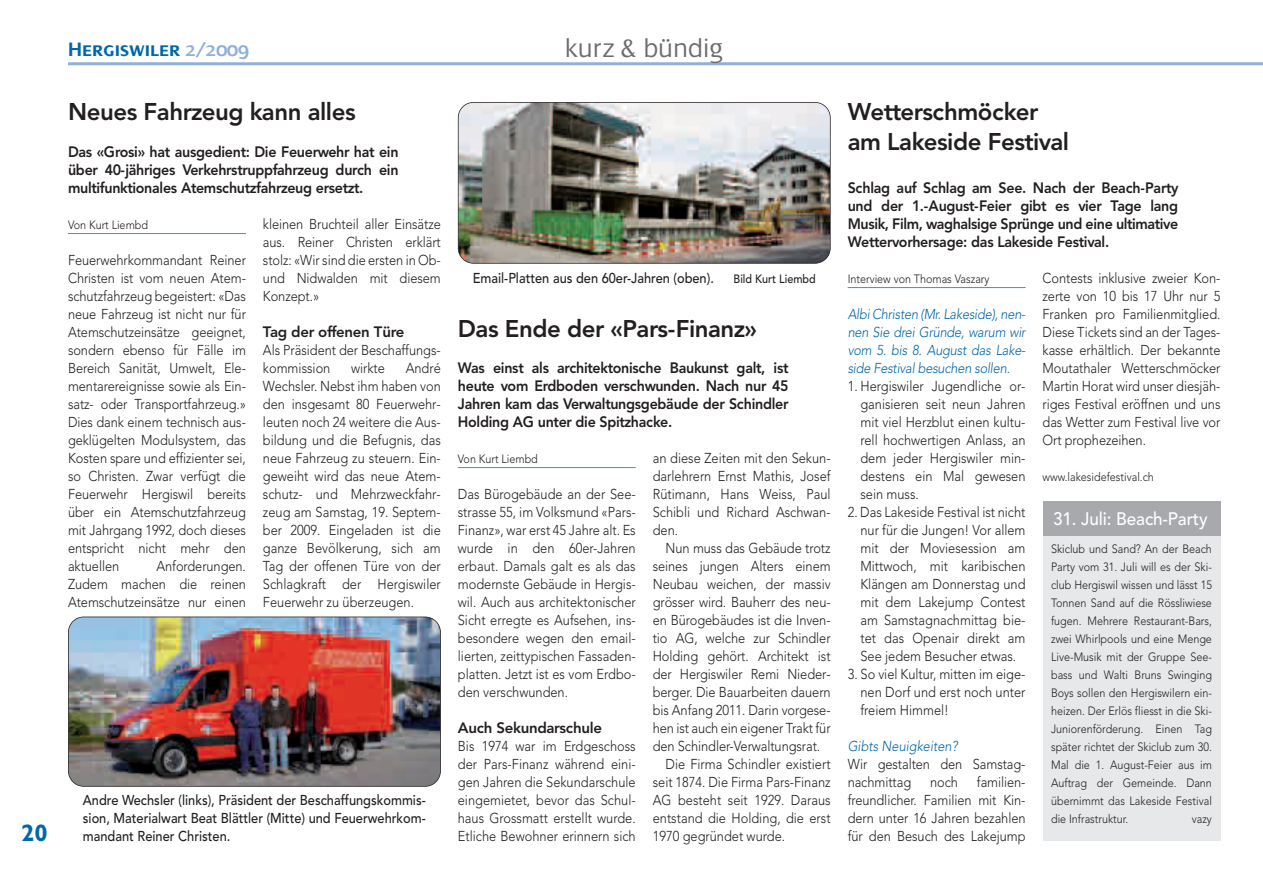
<style>
.page{position:relative;width:1263px;height:893px;background:#fff}
.page>*{position:absolute;margin:0;border:0;box-sizing:border-box;transform-origin:0 0}
.t1{font:300 27px "Dialog";color:#6c6d70}
.t2{font:800 24px/30px "Avenir";letter-spacing:-.02em;color:#231f20}
.t3{font:700 24px "Gill Sans";color:#0067ab}
.t4{font:21px "Dialog Semi Bold SC";color:#0067ab}
.t5{font:500 18px "Avenir";letter-spacing:-.005em;color:#fff;scale:.95 1}
.t6{font:800 15px/18px "Avenir";letter-spacing:-.02em;color:#231f20;text-align:justify;scale:.95 1}
.t7{font:800 15px "Avenir";letter-spacing:-.02em;color:#231f20}
.t8{font:300 14.25px/18px "Avenir";letter-spacing:-.005em;color:#231f20;text-align:justify;scale:.9 1}
.t9{font:500 14.25px/18px "Avenir";color:#231f20;text-align:justify;scale:.9 1}
.t10{font:italic 300 14.25px/18px "Avenir";letter-spacing:-.015em;color:#0067ab;text-align:justify;scale:.9 1}
.t11{font:300 12px/18px "Avenir";color:#231f20;text-align:justify;scale:.9 1}
.t12{font:500 12px "Avenir";color:#231f20;scale:.9 1}
.s1{color:#8fb0d8}
</style>
<div class="page">
<img style="left:459px;top:102px;width:371px;height:161px;border-radius:15px">
<div style="left:458px;top:102px;width:373px;height:162px;border:2px solid #231f20;border-radius:16px"></div>
<img style="left:69px;top:617px;width:371px;height:169px;border-radius:15px">
<div style="left:68px;top:617px;width:373px;height:170px;border:2px solid #231f20;border-radius:16px"></div>
<hr style="left:68px;top:62px;width:1195px;height:3px;background:#8fb0d8">
<hr style="left:68px;top:233px;width:178px;height:1px;background:#00aeef">
<hr style="left:458px;top:467px;width:178px;height:1px;background:#00aeef">
<hr style="left:848px;top:287px;width:177px;height:1px;background:#00aeef">
<div style="left:1042px;top:536px;width:178px;height:305px;background:#e7e8e9"></div>
<div style="left:1042px;top:502px;width:178px;height:34px;background:#a8a9ad"></div>
<h2 class="t3" style="left:21px;top:823px;width:28px">20</h2>
<h3 class="t4" style="left:68px;top:37px;width:183px">Hergiswiler <span class="s1">2/2009</span></h3>
<h1 class="t1" style="left:565px;top:32px;width:161px">kurz &amp; bündig</h1>
<h2 class="t2" style="left:68px;top:99px;width:289px">Neues Fahrzeug kann alles</h2>
<p class="t6" style="left:68px;top:144px;width:349px">Das «Grosi» hat ausgedient: Die Feuerwehr hat ein über 40-jähriges Verkehrstruppfahrzeug durch ein multifunktionales Atemschutzfahrzeug ersetzt.</p>
<p class="t11" style="left:68px;top:217px;width:90px">Von Kurt Liembd</p>
<p class="t8" style="left:68px;top:252px;width:199px">Feuerwehrkommandant Reiner Christen ist vom neuen Atem&shy;schutzfahrzeug begeistert: «Das neue Fahrzeug ist nicht nur für Atemschutzeinsätze geeignet, sondern ebenso für Fälle im Bereich Sanität, Umwelt, Ele&shy;mentarereignisse sowie als Ein&shy;satz- oder Transportfahrzeug.» Dies dank einem technisch aus&shy;geklügelten Modulsystem, das Kosten spare und effizienter sei, so Christen. Zwar verfügt die Feuerwehr Hergiswil bereits über ein Atemschutzfahrzeug mit Jahrgang 1992, doch dieses entspricht nicht mehr den aktuellen</p>
<p class="t8" style="left:68px;top:558px;width:199px;text-indent:88px">Anforderungen.<br>Zudem machen die reinen Atemschutzeinsätze nur einen</p>
<p class="t8" style="left:263px;top:216px;width:199px">kleinen Bruchteil aller Einsätze aus. Reiner Christen erklärt stolz: «Wir sind die ersten in Ob&shy;und Nidwalden mit diesem Konzept.»</p>
<p class="t7" style="left:263px;top:326px;width:143px">Tag der offenen Türe</p>
<p class="t8" style="left:263px;top:342px;width:199px">Als Präsident der Beschaffungs&shy;kommission</p>
<p class="t8" style="left:263px;top:360px;width:199px;text-indent:143px">André Wechsler. Nebst ihm haben von den insgesamt 80 Feuerwehr&shy;leuten noch 24 weitere die Aus&shy;bildung und die Befugnis, das neue Fahrzeug zu steuern. Ein&shy;geweiht wird das neue Atem&shy;schutz- und Mehrzweckfahr&shy;zeug am Samstag, 19. Septem&shy;ber 2009. Eingeladen ist die ganze Bevölkerung, sich am Tag der offenen Türe von der Schlagkraft der Hergiswiler Feuerwehr zu überzeugen.</p>
<p class="t8" style="left:351px;top:360px;width:39px">wirkte</p>
<p class="t9" style="left:83px;top:792px;width:382px">Andre Wechsler (links), Präsident der Beschaffungskommis&shy;sion, Materialwart Beat Blättler (Mitte) und Feuerwehrkom&shy;mandant Reiner Christen.</p>
<p class="t9" style="left:473px;top:270px;width:269px">Email-Platten aus den 60er-Jahren (oben).</p>
<p class="t12" style="left:734px;top:274px;width:93px">Bild Kurt Liembd</p>
<h2 class="t2" style="left:458px;top:316px;width:301px">Das Ende der «Pars-Finanz»</h2>
<p class="t6" style="left:458px;top:360px;width:350px">Was einst als architektonische Baukunst galt, ist heute vom Erdboden verschwunden. Nach nur 45<br>Jahren kam das Verwaltungsgebäude der Schindler Holding AG unter die Spitzhacke.</p>
<p class="t11" style="left:458px;top:451px;width:90px">Von Kurt Liembd</p>
<p class="t8" style="left:458px;top:486px;width:199px">Das Bürogebäude an der See&shy;strasse 55, im Volksmund «Pars-Finanz», war erst 45 Jahre alt. Es wurde in den 60er-Jahren erbaut. Damals galt es als das modernste Gebäude in Hergis&shy;wil. Auch aus architektonischer Sicht erregte es Aufsehen, ins&shy;besondere wegen den email&shy;lierten, zeittypischen Fassaden&shy;platten. Jetzt ist es vom Erdbo&shy;den verschwunden.</p>
<p class="t7" style="left:458px;top:722px;width:146px">Auch Sekundarschule</p>
<p class="t8" style="left:458px;top:738px;width:199px">Bis 1974 war im Erdgeschoss der Pars-Finanz während eini&shy;gen Jahren die Sekundarschule eingemietet, bevor das Schul&shy;haus Grossmatt erstellt wurde.<br>Etliche Bewohner erinnern sich</p>
<p class="t8" style="left:653px;top:450px;width:199px">an diese Zeiten mit den Sekun&shy;darlehrern Ernst Mathis, Josef Rütimann, Hans Weiss, Paul Schibli und Richard Aschwan&shy;den.</p>
<p class="t8" style="left:665px;top:540px;width:185px">Nun muss das Gebäude trotz</p>
<p class="t8" style="left:653px;top:558px;width:199px">seines jungen Alters einem</p>
<p class="t8" style="left:653px;top:576px;width:199px">Neubau weichen, der massiv</p>
<p class="t8" style="left:653px;top:594px;width:199px">grösser wird. Bauherr des neu-</p>
<p class="t8" style="left:653px;top:612px;width:199px">en Bürogebäudes ist die Inven-</p>
<p class="t8" style="left:653px;top:630px;width:199px">tio AG, welche zur Schindler</p>
<p class="t8" style="left:653px;top:648px;width:199px">Holding gehört. Architekt ist</p>
<p class="t8" style="left:653px;top:666px;width:199px">der Hergiswiler Remi Nieder-</p>
<p class="t8" style="left:653px;top:684px;width:199px">berger. Die Bauarbeiten dauern</p>
<p class="t8" style="left:653px;top:702px;width:199px">bis Anfang 2011. Darin vorgese-</p>
<p class="t8" style="left:653px;top:720px;width:199px">hen ist auch ein eigener Trakt für</p>
<p class="t8" style="left:653px;top:738px;width:188px">den Schindler-Verwaltungsrat.</p>
<p class="t8" style="left:665px;top:756px;width:185px">Die Firma Schindler existiert</p>
<p class="t8" style="left:653px;top:774px;width:199px">seit 1874. Die Firma Pars-Finanz</p>
<p class="t8" style="left:653px;top:792px;width:199px">AG besteht seit 1929. Daraus</p>
<p class="t8" style="left:653px;top:810px;width:199px">entstand die Holding, die erst</p>
<p class="t8" style="left:653px;top:828px;width:149px">1970 gegründet wurde.</p>
<h2 class="t2" style="left:848px;top:99px;width:223px">Wetterschmöcker am Lakeside Festival</h2>
<p class="t6" style="left:848px;top:180px;width:350px">Schlag auf Schlag am See. Nach der Beach-Party und der 1.-August-Feier gibt es vier Tage lang Musik, Film, waghalsige Sprünge und eine ultimative Wettervorhersage: das Lakeside Festival.</p>
<p class="t11" style="left:848px;top:271px;width:159px">Interview von Thomas Vaszary</p>
<p class="t10" style="left:848px;top:306px;width:199px">Albi Christen (Mr. Lakeside), nen&shy;nen Sie drei Gründe, warum wir vom 5. bis 8. August das Lake&shy;side Festival besuchen sollen.</p>
<p class="t8" style="left:860px;top:378px;width:185px;text-indent:-13px">1. Hergiswiler Jugendliche or&shy;ganisieren seit neun Jahren mit viel Herzblut einen kultu&shy;rell hochwertigen Anlass, an dem jeder Hergiswiler min&shy;destens ein Mal gewesen sein muss.</p>
<p class="t8" style="left:860px;top:504px;width:185px;text-indent:-13px">2. Das Lakeside Festival ist nicht nur für die Jungen! Vor allem mit der Moviesession am Mittwoch, mit karibischen Klängen am Donnerstag und mit dem Lakejump Contest am Samstagnachmittag bie&shy;tet das Openair direkt am See jedem Besucher etwas.</p>
<p class="t8" style="left:860px;top:666px;width:185px;text-indent:-13px">3. So viel Kultur, mitten im eige&shy;nen Dorf und erst noch unter freiem Himmel!</p>
<p class="t10" style="left:848px;top:738px;width:124px">Gibts Neuigkeiten?</p>
<p class="t8" style="left:848px;top:756px;width:199px">Wir gestalten den Samstag&shy;nachmittag</p>
<p class="t8" style="left:848px;top:774px;width:199px;text-indent:129px">familien&shy;freundlicher. Familien mit Kin&shy;dern unter 16 Jahren bezahlen für den Besuch des Lakejump</p>
<p class="t8" style="left:930px;top:774px;width:32px">noch</p>
<p class="t8" style="left:1042px;top:270px;width:199px">Contests inklusive zweier Kon&shy;zerte von 10 bis 17 Uhr nur 5<br>Franken pro Familienmitglied.<br>Diese Tickets sind an der Tages&shy;kasse erhältlich. Der bekannte Moutathaler Wetterschmöcker Martin Horat wird unser diesjäh&shy;riges Festival eröffnen und uns das Wetter zum Festival live vor Ort prophezeihen.</p>
<p class="t11" style="left:1042px;top:469px;width:125px">www.lakesidefestival.ch</p>
<p class="t5" style="left:1053px;top:511px;width:164px">31. Juli: Beach-Party</p>
<p class="t11" style="left:1051px;top:541px;width:180px">Skiclub und Sand? An der Beach Party vom 31. Juli will es der Ski&shy;club Hergiswil wissen und lässt 15<br>Tonnen Sand auf die Rössliwiese fugen. Mehrere Restaurant-Bars, zwei Whirlpools und eine Menge Live-Musik mit der Gruppe See&shy;bass und Walti Bruns Swinging Boys sollen den Hergiswilern ein&shy;heizen. Der Erlös fliesst in die Ski-Juniorenförderung. Einen Tag später richtet der Skiclub zum 30.<br>Mal die 1. August-Feier aus im Auftrag der Gemeinde. Dann übernimmt das Lakeside Festival die Infrastruktur.</p>
<p class="t11" style="left:1192px;top:811px;width:24px">vazy</p>
</div>
